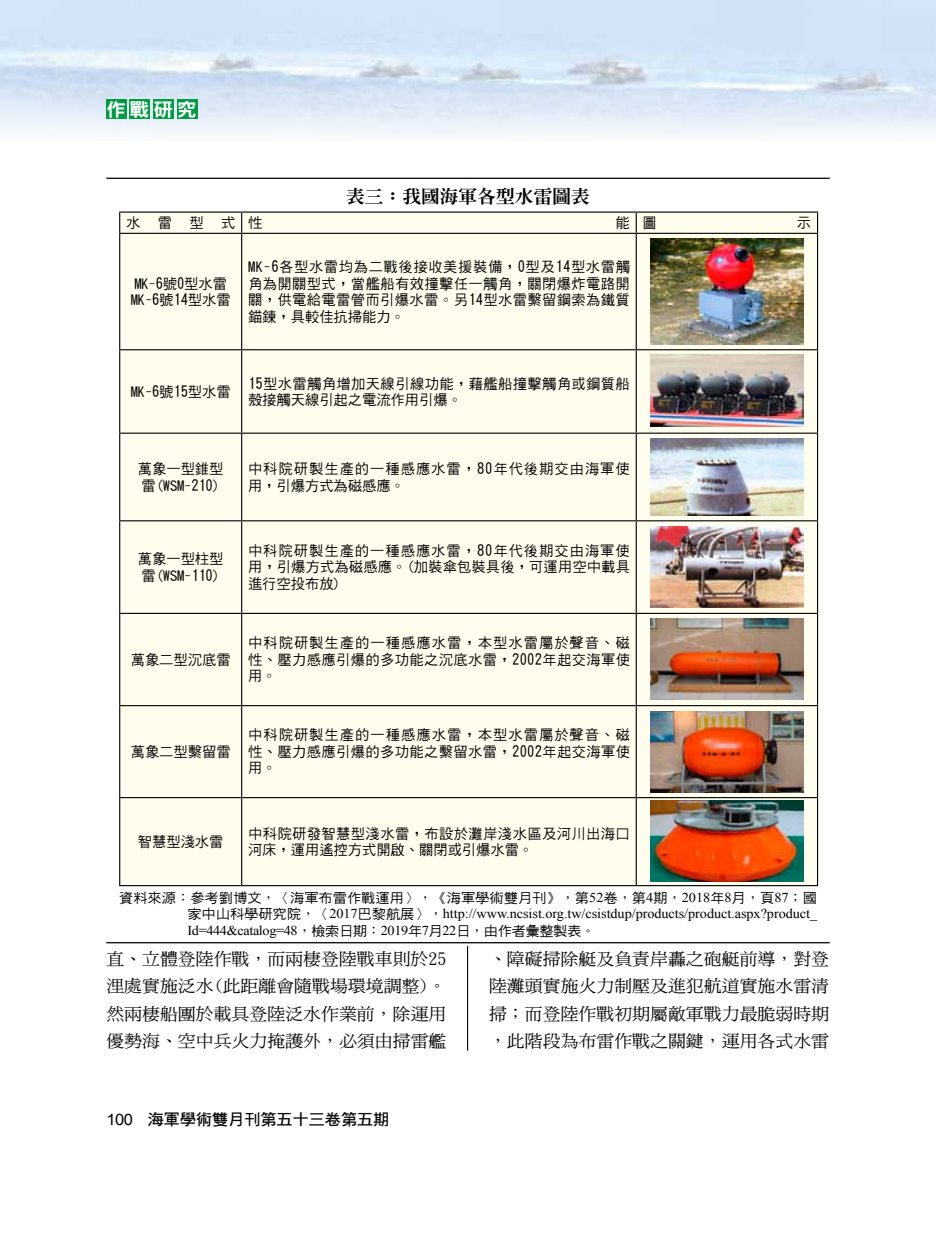
<style>
.page{position:relative;width:936px;height:1234px;background:#fff}
.page>*{position:absolute;margin:0;border:0;box-sizing:border-box;transform-origin:0 0}
.t1{font:18.6px "DFN Hei XB HK BF";color:#fff;scale:1.05 1}
.t2{font:800 17.85px "Inn Ming";color:#000;scale:1.05 1}
.t3{font:16.95px/27.5px "DF Ming Md HK BF";color:#000;text-align:justify;scale:1.05 1}
.t4{font:15.6px "DF Hei Bd HK BF";letter-spacing:-.025em;color:#000;scale:1.05 1}
.t5{font:14.25px/16.5px "DF Hei Md HK BF";letter-spacing:.03em;color:#000;text-align:justify}
.t6{font:14.25px/16.5px "DF Hei Md HK BF";color:#000}
.t7{font:14.25px/16.5px "DF Hei Md HK BF";letter-spacing:.07em;color:#000}
.t8{font:13.5px/16.5px "Times New Roman";letter-spacing:-.005em;color:#000;scale:1.05 1}
.t9{font:13.5px "DF Hei Md HK BF";color:#000;scale:1.05 1}
.s1{font-family:"DF Kai Shu SB Estd BF"}
.s2{font-family:"Times New Roman"}
.s3{font-family:"DF Hei Md HK BF"}
.s4{font-family:"Arial"}
</style>
<div class="page">
<img style="left:0;top:0;width:935px;height:135px">
<hr style="left:467px;top:179px;width:1px;height:871px;background:#000">
<div style="left:106px;top:99px;width:20px;height:20px;background:#094"></div>
<div style="left:130px;top:99px;width:20px;height:20px;background:#094"></div>
<div style="left:153px;top:99px;width:21px;height:20px;background:#094"></div>
<div style="left:177px;top:99px;width:20px;height:20px;background:#094"></div>
<div style="left:106px;top:179px;width:723px;height:766px;background:#fff"></div>
<div style="left:120px;top:212px;width:697px;height:672px;background:#fffeee"></div>
<hr style="left:119px;top:211px;width:123px;height:1px;background:#000">
<svg style="left:119px;top:212px;width:1px;height:21px"></svg>
<hr style="left:242px;top:211px;width:394px;height:1px;background:#000">
<svg style="left:241px;top:212px;width:1px;height:21px"></svg>
<hr style="left:636px;top:211px;width:182px;height:1px;background:#000">
<svg style="left:635px;top:212px;width:1px;height:21px"></svg>
<svg style="left:817px;top:212px;width:1px;height:21px"></svg>
<hr style="left:119px;top:233px;width:123px;height:1px;background:#000">
<hr style="left:119px;top:234px;width:1px;height:115px;background:#000">
<hr style="left:242px;top:233px;width:394px;height:1px;background:#000">
<hr style="left:241px;top:234px;width:1px;height:115px;background:#000">
<hr style="left:636px;top:233px;width:182px;height:1px;background:#000">
<hr style="left:635px;top:234px;width:1px;height:115px;background:#000">
<hr style="left:817px;top:234px;width:1px;height:115px;background:#000">
<hr style="left:119px;top:349px;width:123px;height:1px;background:#000">
<hr style="left:119px;top:350px;width:1px;height:82px;background:#000">
<hr style="left:242px;top:349px;width:394px;height:1px;background:#000">
<hr style="left:241px;top:350px;width:1px;height:82px;background:#000">
<hr style="left:636px;top:349px;width:182px;height:1px;background:#000">
<hr style="left:635px;top:350px;width:1px;height:82px;background:#000">
<hr style="left:817px;top:350px;width:1px;height:82px;background:#000">
<hr style="left:119px;top:432px;width:123px;height:1px;background:#000">
<hr style="left:119px;top:433px;width:1px;height:87px;background:#000">
<hr style="left:242px;top:432px;width:394px;height:1px;background:#000">
<hr style="left:241px;top:433px;width:1px;height:87px;background:#000">
<hr style="left:636px;top:432px;width:182px;height:1px;background:#000">
<hr style="left:635px;top:433px;width:1px;height:87px;background:#000">
<hr style="left:817px;top:433px;width:1px;height:87px;background:#000">
<hr style="left:119px;top:520px;width:123px;height:1px;background:#000">
<hr style="left:119px;top:521px;width:1px;height:91px;background:#000">
<hr style="left:242px;top:520px;width:394px;height:1px;background:#000">
<hr style="left:241px;top:521px;width:1px;height:91px;background:#000">
<hr style="left:636px;top:520px;width:182px;height:1px;background:#000">
<hr style="left:635px;top:521px;width:1px;height:91px;background:#000">
<hr style="left:817px;top:521px;width:1px;height:91px;background:#000">
<hr style="left:119px;top:612px;width:123px;height:1px;background:#000">
<hr style="left:119px;top:613px;width:1px;height:92px;background:#000">
<hr style="left:242px;top:612px;width:394px;height:1px;background:#000">
<hr style="left:241px;top:613px;width:1px;height:92px;background:#000">
<hr style="left:636px;top:612px;width:182px;height:1px;background:#000">
<hr style="left:635px;top:613px;width:1px;height:92px;background:#000">
<hr style="left:817px;top:613px;width:1px;height:92px;background:#000">
<hr style="left:119px;top:705px;width:123px;height:1px;background:#000">
<hr style="left:119px;top:706px;width:1px;height:90px;background:#000">
<hr style="left:242px;top:705px;width:394px;height:1px;background:#000">
<hr style="left:241px;top:706px;width:1px;height:90px;background:#000">
<hr style="left:636px;top:705px;width:182px;height:1px;background:#000">
<hr style="left:635px;top:706px;width:1px;height:90px;background:#000">
<hr style="left:817px;top:706px;width:1px;height:90px;background:#000">
<hr style="left:119px;top:796px;width:123px;height:2px;background:#000">
<hr style="left:119px;top:798px;width:1px;height:86px;background:#000">
<hr style="left:242px;top:796px;width:394px;height:2px;background:#000">
<hr style="left:241px;top:798px;width:1px;height:86px;background:#000">
<hr style="left:636px;top:796px;width:182px;height:2px;background:#000">
<hr style="left:635px;top:798px;width:1px;height:86px;background:#000">
<hr style="left:817px;top:798px;width:1px;height:86px;background:#000">
<hr style="left:119px;top:884px;width:123px;height:2px;background:#000">
<hr style="left:242px;top:884px;width:394px;height:2px;background:#000">
<hr style="left:636px;top:884px;width:182px;height:2px;background:#000">
<img style="left:650px;top:238px;width:153px;height:106px">
<img style="left:650px;top:354px;width:153px;height:72px">
<img style="left:650px;top:438px;width:153px;height:77px">
<img style="left:650px;top:526px;width:153px;height:81px">
<img style="left:650px;top:619px;width:153px;height:80px">
<img style="left:650px;top:711px;width:153px;height:81px">
<img style="left:650px;top:800px;width:153px;height:81px">
<hr style="left:106px;top:178px;width:723px;height:1px;background:#000">
<hr style="left:106px;top:941px;width:723px;height:2px;background:#000">
<h1 class="t1" style="left:106px;top:100px;width:88px">作戰研究</h1>
<p class="t2" style="left:346px;top:188px;width:234px">表三：我國海軍各型水雷圖表</p>
<p class="t5" style="left:126px;top:214px;width:138px">水雷型式性</p>
<p class="t5" style="left:615px;top:214px;width:43px">能 圖</p>
<p class="t5" style="left:796px;top:214px;width:16px">示</p>
<p class="t6" style="left:131px;top:275px;width:101px">MK-6號0型水雷<br>MK-6號14型水雷</p>
<p class="t5" style="left:248px;top:258px;width:383px">MK-6各型水雷均為二戰後接收美援裝備，0型及14型水雷觸角為開關型式，當艦船有效撞擊任一觸角，關閉爆炸電路開關，供電給電雷管而引爆水雷。另14型水雷繫留鋼索為鐵質錨鍊，具較佳抗掃能力。</p>
<p class="t6" style="left:131px;top:383px;width:101px">MK-6號15型水雷</p>
<p class="t5" style="left:248px;top:375px;width:383px">15型水雷觸角增加天線引線功能，藉艦船撞擊觸角或鋼質船殼接觸天線引起之電流作用引爆。</p>
<p class="t6" style="left:138px;top:460px;width:87px">萬象一型錐型雷(WSM-210)</p>
<p class="t7" style="left:248px;top:460px;width:383px">中科院研製生產的一種感應水雷，80年代後期交由海軍使用，引爆方式為磁感應。</p>
<p class="t6" style="left:138px;top:550px;width:87px">萬象一型柱型雷(WSM-110)</p>
<p class="t5" style="left:248px;top:542px;width:383px">中科院研製生產的一種感應水雷，80年代後期交由海軍使用，引爆方式為磁感應。(加裝傘包裝具後，可運用空中載具進行空投布放)</p>
<p class="t6" style="left:131px;top:651px;width:101px">萬象二型沉底雷</p>
<p class="t6" style="left:131px;top:743px;width:101px">萬象二型繫留雷</p>
<p class="t5" style="left:248px;top:634px;width:383px">中科院研製生產的一種感應水雷，本型水雷屬於聲音、磁性、壓力感應引爆的多功能之沉底水雷，2002年起交海軍使用。</p>
<p class="t5" style="left:248px;top:726px;width:383px">中科院研製生產的一種感應水雷，本型水雷屬於聲音、磁性、壓力感應引爆的多功能之繫留水雷，2002年起交海軍使用。</p>
<p class="t5" style="left:138px;top:833px;width:87px">智慧型淺水雷</p>
<p class="t5" style="left:248px;top:825px;width:383px">中科院研發智慧型淺水雷，布設於灘岸淺水區及河川出海口河床，運用遙控方式開啟、關閉或引爆水雷。</p>
<p class="t9" style="left:119px;top:890px;width:666px">資料來源<span class="s1">：</span>參考劉博文<span class="s1">，〈</span>海軍布雷作戰運用<span class="s1">〉，《</span>海軍學術雙月刊<span class="s1">》，</span>第<span class="s2">52</span>卷<span class="s1">，</span>第<span class="s2">4</span>期<span class="s1">，</span><span class="s2">2018</span>年<span class="s2">8</span>月<span class="s1">，</span>頁<span class="s2">87</span><span class="s1">；</span>國</p>
<p class="t8" style="left:187px;top:905px;width:601px"><span class="s3">家中山科學研究院</span><span class="s1">，〈</span>2017<span class="s3">巴黎航展</span><span class="s1">〉，</span>http://www.ncsist.org.tw/csistdup/products/product.aspx?product_<br>Id=444&amp;catalog=48<span class="s1">，</span><span class="s3">檢索日期</span><span class="s1">：</span>2019<span class="s3">年</span>7<span class="s3">月</span>22<span class="s3">日</span><span class="s1">，</span><span class="s3">由作者彙整製表</span><span class="s1">。</span></p>
<p class="t3" style="left:106px;top:944px;width:325px">直、立體登陸作戰，而兩棲登陸戰車則於25浬處實施泛水(此距離會隨戰場環境調整)。然兩棲船團於載具登陸泛水作業前，除運用優勢海、空中兵火力掩護外，必須由掃雷艦</p>
<p class="t3" style="left:489px;top:944px;width:325px">、障礙掃除艇及負責岸轟之砲艇前導，對登陸灘頭實施火力制壓及進犯航道實施水雷清掃；而登陸作戰初期屬敵軍戰力最脆弱時期，此階段為布雷作戰之關鍵，運用各式水雷</p>
<p class="t4" style="left:106px;top:1111px;width:271px"><span class="s4">100</span> 海軍學術雙月刊第五十三卷第五期</p>
</div>
